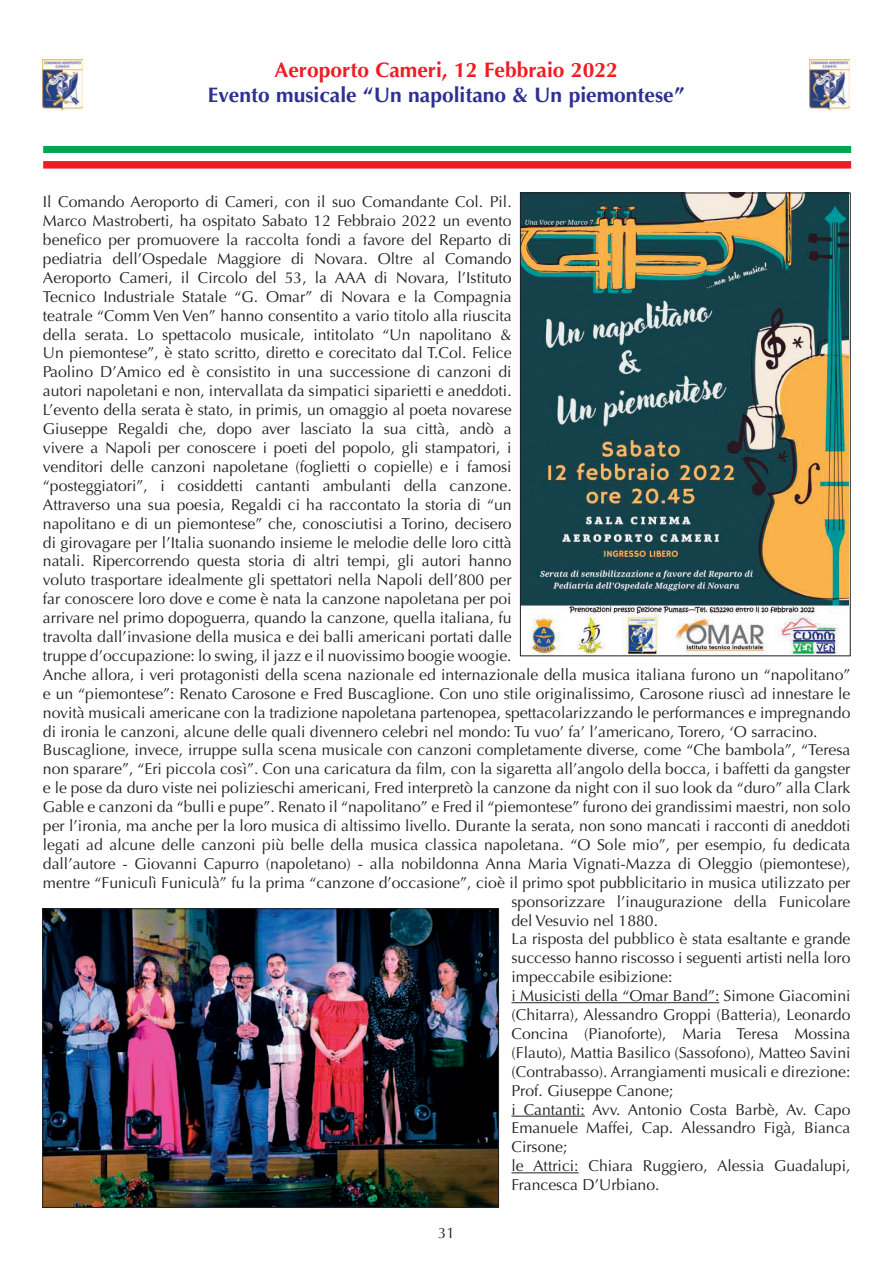
<style>
.page{position:relative;width:893px;height:1263px;background:#fff}
.page>*{position:absolute;margin:0;border:0;box-sizing:border-box;transform-origin:0 0}
.Normale{font:700 21px "Optima";color:#2e3092}
.Normale-2{font:700 21px "Optima";color:#ee1d23}
.t1{font:15.75px/18.9px "Optima";color:#231f20;text-align:justify}
.t2{font:15px "Optima";color:#231f20}
</style>
<div class="page">
<hr style="left:511px;top:1002px;width:208px;height:1px;background:#231f20">
<hr style="left:511px;top:1116px;width:74px;height:1px;background:#231f20">
<hr style="left:511px;top:1172px;width:68px;height:1px;background:#231f20">
<div style="left:43px;top:146px;width:808px;height:7px;background:#00a54f"></div>
<div style="left:43px;top:161px;width:808px;height:8px;background:#ee1d23"></div>
<img style="left:522px;top:195px;width:326px;height:459px">
<div style="left:520px;top:193px;width:330px;height:463px;border:1px solid #231f20"></div>
<img style="left:45px;top:911px;width:452px;height:295px">
<div style="left:43px;top:909px;width:456px;height:299px;border:1px solid #231f20"></div>
<img style="left:43px;top:59px;width:39px;height:52px">
<img style="left:810px;top:59px;width:40px;height:52px">
<p class="Normale-2" style="left:274px;top:57px;width:345px">Aeroporto Cameri, 12 Febbraio 2022</p>
<p class="Normale" style="left:208px;top:82px;width:478px">Evento musicale “Un napolitano &amp; Un piemontese”</p>
<p class="t1" style="left:43px;top:193px;width:470px">Il Comando Aeroporto di Cameri, con il suo Comandante Col. Pil.<br>Marco Mastroberti, ha ospitato Sabato 12 Febbraio 2022 un evento benefico per promuovere la raccolta fondi a favore del Reparto di pediatria dell’Ospedale Maggiore di Novara. Oltre al Comando Aeroporto Cameri, il Circolo del 53, la AAA di Novara, l’Istituto Tecnico Industriale Statale “G. Omar” di Novara e la Compagnia teatrale “Comm Ven Ven” hanno consentito a vario titolo alla riuscita della serata. Lo spettacolo musicale, intitolato “Un napolitano &amp; Un piemontese”, è stato scritto, diretto e corecitato dal T.Col. Felice Paolino D’Amico ed è consistito in una successione di canzoni di autori napoletani e non, intervallata da simpatici siparietti e aneddoti.</p>
<p class="t1" style="left:43px;top:401px;width:809px;text-align:left">L’evento della serata è stato, in primis, un omaggio al poeta novarese<br>Giuseppe Regaldi che, dopo aver lasciato la sua città, andò a<br>vivere a Napoli per conoscere i poeti del popolo, gli stampatori, i<br>venditori delle canzoni napoletane (foglietti o copielle) e i famosi<br>“posteggiatori”, i cosiddetti cantanti ambulanti della canzone.<br>Attraverso una sua poesia, Regaldi ci ha raccontato la storia di “un<br>napolitano e di un piemontese” che, conosciutisi a Torino, decisero<br>di girovagare per l’Italia suonando insieme le melodie delle loro città<br>natali. Ripercorrendo questa storia di altri tempi, gli autori hanno<br>voluto trasportare idealmente gli spettatori nella Napoli dell’800 per<br>far conoscere loro dove e come è nata la canzone napoletana per poi<br>arrivare nel primo dopoguerra, quando la canzone, quella italiana, fu<br>travolta dall’invasione della musica e dei balli americani portati dalle<br>truppe d’occupazione: lo swing, il jazz e il nuovissimo boogie woogie.<br>Anche allora, i veri protagonisti della scena nazionale ed internazionale della musica italiana furono un “napolitano” e un “piemontese”: Renato Carosone e Fred Buscaglione. Con uno stile originalissimo, Carosone riuscì ad innestare le novità musicali americane con la tradizione napoletana partenopea, spettacolarizzando le performances e impregnando di ironia le canzoni, alcune delle quali divennero celebri nel mondo: Tu vuo’ fa’ l’americano, Torero, ‘O sarracino.</p>
<p class="t1" style="left:43px;top:741px;width:809px">Buscaglione, invece, irruppe sulla scena musicale con canzoni completamente diverse, come “Che bambola”, “Teresa</p>
<p class="t1" style="left:43px;top:760px;width:809px">non sparare”, “Eri piccola così”. Con una caricatura da film, con la sigaretta all’angolo della bocca, i baffetti da gangster</p>
<p class="t1" style="left:43px;top:779px;width:809px">e le pose da duro viste nei polizieschi americani, Fred interpretò la canzone da night con il suo look da “duro” alla Clark</p>
<p class="t1" style="left:43px;top:797px;width:809px">Gable e canzoni da “bulli e pupe”. Renato il “napolitano” e Fred il “piemontese” furono dei grandissimi maestri, non solo</p>
<p class="t1" style="left:43px;top:816px;width:809px">per l’ironia, ma anche per la loro musica di altissimo livello. Durante la serata, non sono mancati i racconti di aneddoti</p>
<p class="t1" style="left:43px;top:835px;width:809px">legati ad alcune delle canzoni più belle della musica classica napoletana. “O Sole mio”, per esempio, fu dedicata</p>
<p class="t1" style="left:43px;top:854px;width:809px">dall’autore - Giovanni Capurro (napoletano) - alla nobildonna Anna Maria Vignati-Mazza di Oleggio (piemontese),</p>
<p class="t1" style="left:43px;top:873px;width:809px">mentre “Funiculì Funiculà” fu la prima “canzone d’occasione”, cioè il primo spot pubblicitario in musica utilizzato per</p>
<p class="t1" style="left:511px;top:892px;width:340px">sponsorizzare l’inaugurazione della Funicolare</p>
<p class="t1" style="left:511px;top:911px;width:148px">del Vesuvio nel 1880.</p>
<p class="t1" style="left:511px;top:930px;width:340px">La risposta del pubblico è stata esaltante e grande successo hanno riscosso i seguenti artisti nella loro impeccabile esibizione:</p>
<p class="t1" style="left:511px;top:986px;width:340px">i Musicisti della “Omar Band”: Simone Giacomini (Chitarra), Alessandro Groppi (Batteria), Leonardo Concina (Pianoforte), Maria Teresa Mossina (Flauto), Mattia Basilico (Sassofono), Matteo Savini (Contrabasso). Arrangiamenti musicali e direzione:<br>Prof. Giuseppe Canone;</p>
<p class="t1" style="left:511px;top:1100px;width:340px">i Cantanti: Avv. Antonio Costa Barbè, Av. Capo Emanuele Maffei, Cap. Alessandro Figà, Bianca Cirsone;</p>
<p class="t1" style="left:511px;top:1157px;width:340px">le Attrici: Chiara Ruggiero, Alessia Guadalupi,<br>Francesca D’Urbiano.</p>
<p class="t2" style="left:438px;top:1224px;width:18px">31</p>
</div>
